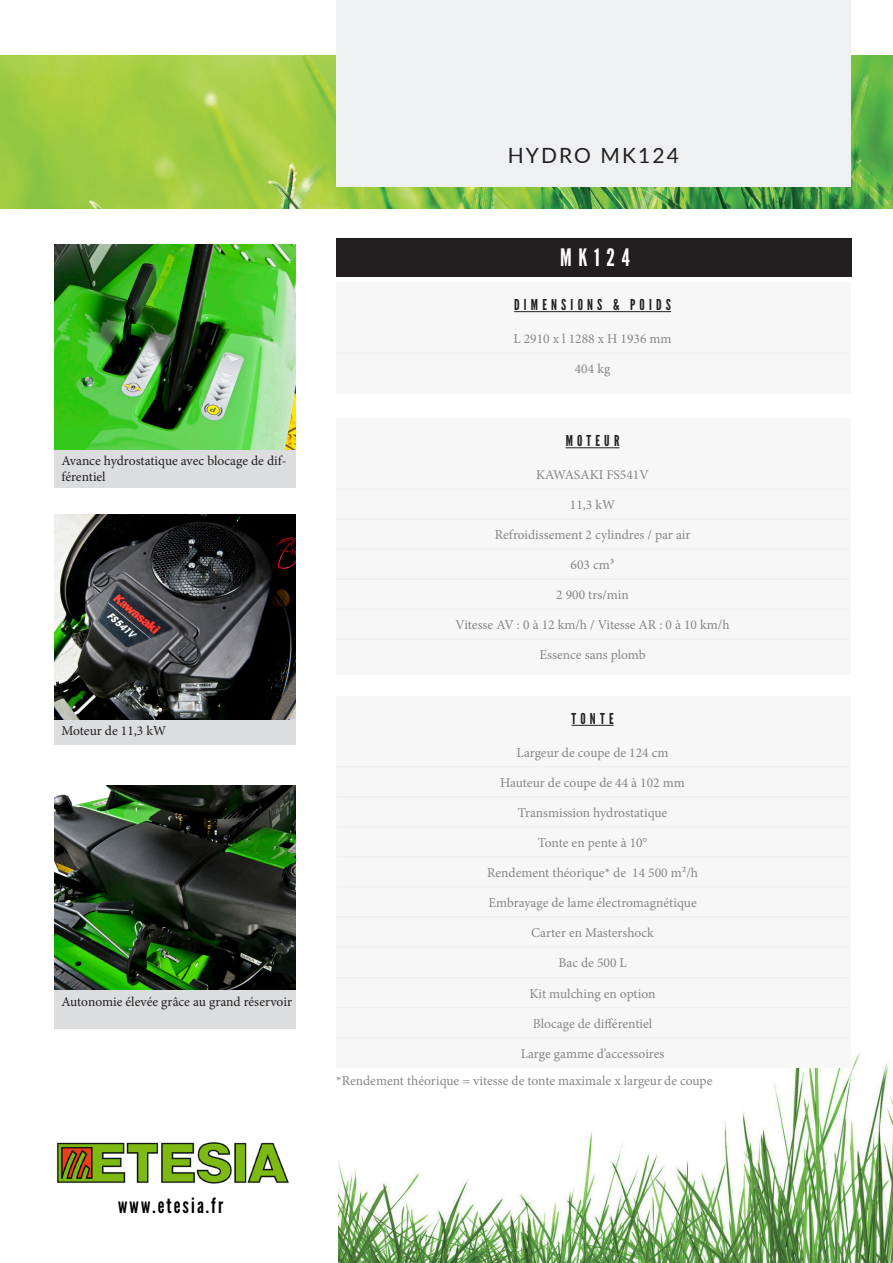
<style>
.page{position:relative;width:893px;height:1263px;background:#fff}
.page>*{position:absolute;margin:0;border:0;box-sizing:border-box;transform-origin:0 0}
.Titre_de_section_de{font:24px "League Gothic";letter-spacing:.28em;color:#fff}
.t1{font:21px "League Gothic";letter-spacing:.1em;color:#000}
.Barre_latérale_droit{font:21px "Lato";letter-spacing:.1em;color:#231f20}
.Sous-titre_de_la_bar{font:15px "League Gothic";letter-spacing:.28em;color:#231f20}
.Corps_de_texte_de_la{font:13.5px "Minion Pro";color:#868687}
.Corps_de_texte_de_la-2{font:13.5px/16.5px "Minion Pro";color:#231f20}
</style>
<div class="page">
<img style="left:338px;top:1052px;width:555px;height:211px">
<img style="left:0;top:55px;width:893px;height:153px">
<div style="left:336px;top:0;width:514px;height:187px;background:#eff0f1"></div>
<div style="left:336px;top:282px;width:514px;height:112px;background:#f7f7f8"></div>
<div style="left:336px;top:418px;width:514px;height:257px;background:#f7f7f8"></div>
<div style="left:336px;top:696px;width:514px;height:372px;background:#f7f7f8"></div>
<div style="left:336px;top:238px;width:515px;height:39px;background:#231f20"></div>
<img style="left:56px;top:1142px;width:233px;height:42px">
<div style="left:54px;top:449px;width:242px;height:39px;background:#dcdddf"></div>
<div style="left:54px;top:719px;width:242px;height:26px;background:#dcdddf"></div>
<div style="left:54px;top:990px;width:242px;height:38px;background:#dcdddf"></div>
<hr style="left:336px;top:352px;width:513px;height:2px;background:#eff0f1">
<hr style="left:514px;top:311px;width:157px;height:1px;background:#231f20">
<hr style="left:336px;top:489px;width:513px;height:1px;background:#eff0f1">
<hr style="left:336px;top:519px;width:513px;height:1px;background:#eff0f1">
<hr style="left:336px;top:549px;width:513px;height:1px;background:#eff0f1">
<hr style="left:336px;top:579px;width:513px;height:1px;background:#eff0f1">
<hr style="left:336px;top:609px;width:513px;height:1px;background:#eff0f1">
<hr style="left:336px;top:639px;width:513px;height:1px;background:#eff0f1">
<hr style="left:566px;top:447px;width:53px;height:1px;background:#231f20">
<hr style="left:336px;top:766px;width:513px;height:1px;background:#eff0f1">
<hr style="left:336px;top:796px;width:513px;height:1px;background:#eff0f1">
<hr style="left:336px;top:826px;width:513px;height:1px;background:#eff0f1">
<hr style="left:336px;top:856px;width:513px;height:1px;background:#eff0f1">
<hr style="left:336px;top:886px;width:513px;height:1px;background:#eff0f1">
<hr style="left:336px;top:916px;width:513px;height:1px;background:#eff0f1">
<hr style="left:336px;top:946px;width:513px;height:1px;background:#eff0f1">
<hr style="left:336px;top:977px;width:513px;height:1px;background:#eff0f1">
<hr style="left:336px;top:1007px;width:513px;height:1px;background:#eff0f1">
<hr style="left:336px;top:1037px;width:513px;height:1px;background:#eff0f1">
<hr style="left:571px;top:725px;width:43px;height:1px;background:#231f20">
<img style="left:54px;top:515px;width:242px;height:204px">
<img style="left:54px;top:785px;width:242px;height:205px">
<img style="left:54px;top:245px;width:242px;height:204px">
<p class="Corps_de_texte_de_la-2" style="left:62px;top:452px;width:227px">Avance hydrostatique avec blocage de dif&shy;férentiel</p>
<p class="Corps_de_texte_de_la-2" style="left:62px;top:723px;width:106px">Moteur de 11,3 kW</p>
<p class="Corps_de_texte_de_la-2" style="left:62px;top:993px;width:232px">Autonomie élevée grâce au grand réservoir</p>
<h2 class="t1" style="left:118px;top:1192px;width:107px">www.etesia.fr</h2>
<p class="Barre_latérale_droit" style="left:508px;top:141px;width:173px">HYDRO MK124</p>
<p class="Titre_de_section_de" style="left:560px;top:243px;width:71px">MK124</p>
<p class="Sous-titre_de_la_bar" style="left:514px;top:296px;width:158px">DIMENSIONS &amp; POIDS</p>
<p class="Corps_de_texte_de_la" style="left:513px;top:330px;width:160px">L 2910 x l 1288 x H 1936 mm</p>
<p class="Corps_de_texte_de_la" style="left:575px;top:360px;width:37px">404 kg</p>
<p class="Sous-titre_de_la_bar" style="left:566px;top:432px;width:55px">MOTEUR</p>
<p class="Corps_de_texte_de_la" style="left:536px;top:466px;width:114px">KAWASAKI FS541V</p>
<p class="Corps_de_texte_de_la" style="left:570px;top:496px;width:47px">11,3 kW</p>
<p class="Corps_de_texte_de_la" style="left:495px;top:526px;width:197px">Refroidissement 2 cylindres / par air</p>
<p class="Corps_de_texte_de_la" style="left:571px;top:556px;width:45px">603 cm³</p>
<p class="Corps_de_texte_de_la" style="left:556px;top:586px;width:74px">2 900 trs/min</p>
<p class="Corps_de_texte_de_la" style="left:456px;top:616px;width:275px">Vitesse AV : 0 à 12 km/h / Vitesse AR : 0 à 10 km/h</p>
<p class="Corps_de_texte_de_la" style="left:539px;top:646px;width:108px">Essence sans plomb</p>
<p class="Sous-titre_de_la_bar" style="left:571px;top:709px;width:44px">TONTE</p>
<p class="Corps_de_texte_de_la" style="left:517px;top:743px;width:153px">Largeur de coupe de 124 cm</p>
<p class="Corps_de_texte_de_la" style="left:500px;top:773px;width:186px">Hauteur de coupe de 44 à 102 mm</p>
<p class="Corps_de_texte_de_la" style="left:518px;top:803px;width:151px">Transmission hydrostatique</p>
<p class="Corps_de_texte_de_la" style="left:538px;top:833px;width:111px">Tonte en pente à 10°</p>
<p class="Corps_de_texte_de_la" style="left:487px;top:863px;width:213px">Rendement théorique* de 14 500 m²/h</p>
<p class="Corps_de_texte_de_la" style="left:488px;top:893px;width:210px">Embrayage de lame électromagnétique</p>
<p class="Corps_de_texte_de_la" style="left:531px;top:923px;width:124px">Carter en Mastershock</p>
<p class="Corps_de_texte_de_la" style="left:558px;top:954px;width:70px">Bac de 500 L</p>
<p class="Corps_de_texte_de_la" style="left:530px;top:984px;width:127px">Kit mulching en option</p>
<p class="Corps_de_texte_de_la" style="left:533px;top:1014px;width:121px">Blocage de différentiel</p>
<p class="Corps_de_texte_de_la" style="left:521px;top:1044px;width:145px">Large gamme d’accessoires</p>
<p class="Corps_de_texte_de_la" style="left:336px;top:1071px;width:378px">*Rendement théorique = vitesse de tonte maximale x largeur de coupe</p>
</div>
